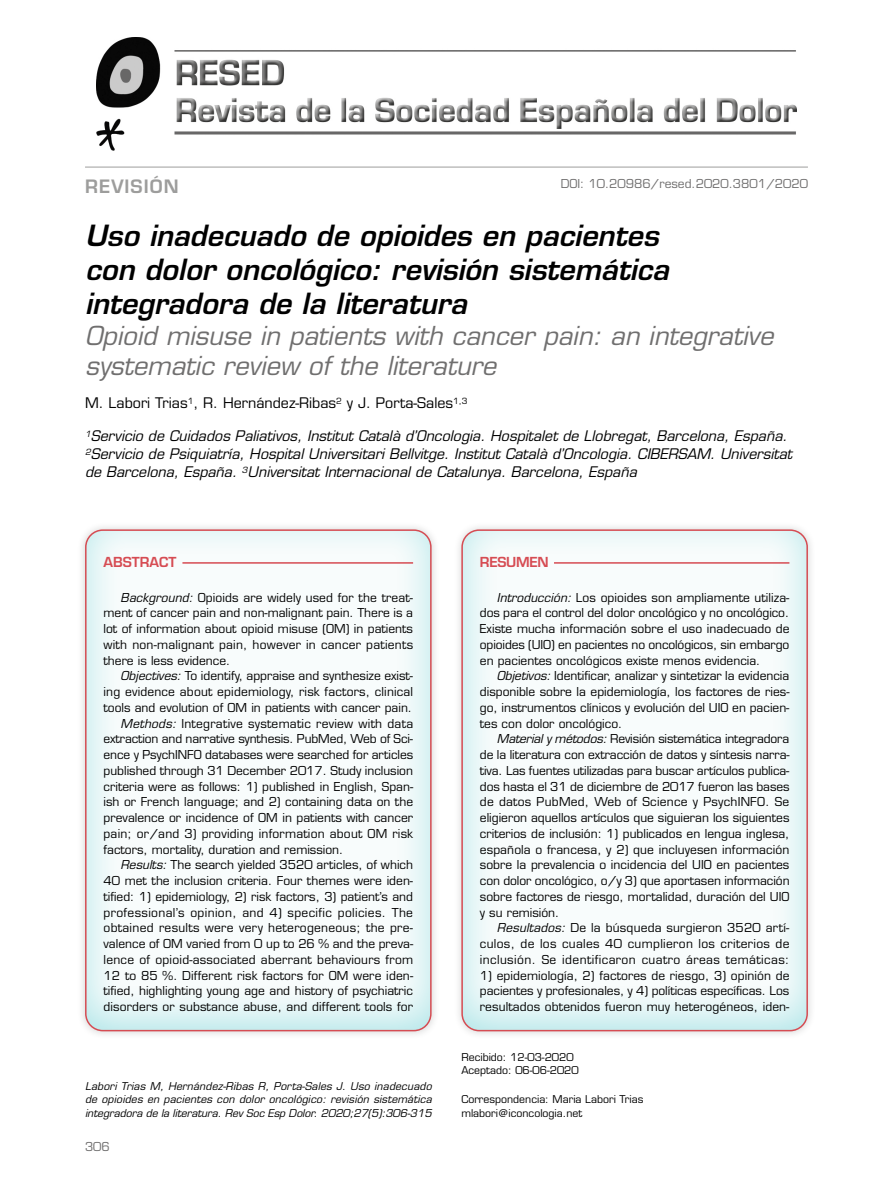
<style>
.page{position:relative;width:893px;height:1191px;background:#fff}
.page>*{position:absolute;margin:0;border:0;box-sizing:border-box;transform-origin:0 0}
.t1{font:italic 600 28.5px/34.2px "Eurostile LT Std";color:#000}
.t2{font:italic 25.5px/30.6px "Eurostile LT Std";color:#706f6f}
.t3{font:600 18px "Eurostile LT Std";letter-spacing:.06em;color:#9d9d9c}
.t4{font:italic 14.25px/18px "Eurostile LT Std";color:#000}
.t5{font:14.25px "Eurostile LT Std";color:#000}
.t6{font:600 13.5px "Eurostile LT Std";color:#d64c53}
.t7{font:600 13.5px "Eurostile LT Std";letter-spacing:-.02em;color:#d64c53}
.t8{font:12px/15.8px "Eurostile LT Std";color:#000;text-align:justify}
.t9{font:12px "Eurostile LT Std";letter-spacing:.02em;color:#000}
.t10{font:12px "Eurostile LT Std";letter-spacing:.03em;color:#000}
.t11{font:12px "Eurostile LT Std";letter-spacing:.025em;color:#000}
.t12{font:12px "Eurostile LT Std";color:#706f6f}
.t13{font:italic 10.5px/13.5px "Eurostile LT Std";color:#000;text-align:justify}
.t14{font:10.5px/13.5px "Eurostile LT Std";color:#000}
.s1{font-style:italic}
</style>
<div class="page">
<div style="left:72px;top:517px;width:371px;height:514px;background:#00b2bb;opacity:.3"></div>
<hr style="left:182px;top:562px;width:231px;height:1px;background:#d64c53">
<div style="left:85px;top:529px;width:347px;height:502px;border:2px solid #d64c53;border-radius:17px"></div>
<div style="left:448px;top:517px;width:372px;height:515px;background:#00b2bb;opacity:.3"></div>
<hr style="left:554px;top:562px;width:235px;height:1px;background:#d64c53">
<div style="left:461px;top:529px;width:347px;height:502px;border:2px solid #d64c53;border-radius:17px"></div>
<hr style="left:85px;top:167px;width:723px;height:1px;background:#9d9d9c">
<img style="left:96px;top:37px;width:701px;height:114px">
<h3 class="t3" style="left:85px;top:175px;width:95px">REVISIÓN</h3>
<p class="t12" style="left:561px;top:176px;width:249px">DOI: 10.20986/resed.2020.3801/2020</p>
<h1 class="t1" style="left:85px;top:218px;width:585px">Uso inadecuado de opioides en pacientes con dolor oncológico: revisión sistemática integradora de la literatura</h1>
<h2 class="t2" style="left:85px;top:321px;width:690px">Opioid misuse in patients with cancer pain: an integrative systematic review of the literature</h2>
<p class="t5" style="left:85px;top:394px;width:384px">M. Labori Trias<sup>1</sup>, R. Hernández-Ribas<sup>2</sup> y J. Porta-Sales<sup>1,3</sup></p>
<p class="t4" style="left:85px;top:427px;width:708px"><sup>1</sup>Servicio de Cuidados Paliativos, Institut Català d’Oncologia. Hospitalet de Llobregat, Barcelona, España.<br><sup>2</sup>Servicio de Psiquiatría, Hospital Universitari Bellvitge. Institut Català d’Oncologia. CIBERSAM. Universitat de Barcelona, España. <sup>3</sup>Universitat Internacional de Catalunya. Barcelona, España</p>
<p class="t6" style="left:104px;top:554px;width:74px">ABSTRACT</p>
<p class="t8" style="left:104px;top:589px;width:311px;text-indent:17px"><span class="s1">Background:</span> Opioids are widely used for the treat&shy;ment of cancer pain and non-malignant pain. There is a lot of information about opioid misuse (OM) in patients with non-malignant pain, however in cancer patients there is less evidence.</p>
<p class="t8" style="left:121px;top:668px;width:294px"><span class="s1">Objectives:</span> To identify, appraise and synthesize exist-</p>
<p class="t8" style="left:104px;top:684px;width:311px">ing evidence about epidemiology, risk factors, clinical</p>
<p class="t8" style="left:104px;top:699px;width:310px">tools and evolution of OM in patients with cancer pain.</p>
<p class="t9" style="left:121px;top:716px;width:294px"><span class="s1">Methods:</span> Integrative systematic review with data</p>
<p class="t8" style="left:104px;top:731px;width:311px">extraction and narrative synthesis. PubMed, Web of Sci-</p>
<p class="t8" style="left:104px;top:747px;width:311px">ence y PsychINFO databases were searched for articles</p>
<p class="t8" style="left:104px;top:762px;width:311px">published through 31 December 2017. Study inclusion</p>
<p class="t8" style="left:104px;top:778px;width:311px">criteria were as follows: 1) published in English, Span-</p>
<p class="t8" style="left:104px;top:794px;width:311px">ish or French language; and 2) containing data on the</p>
<p class="t8" style="left:104px;top:810px;width:311px">prevalence or incidence of OM in patients with cancer</p>
<p class="t8" style="left:104px;top:825px;width:311px">pain; or/and 3) providing information about OM risk</p>
<p class="t8" style="left:104px;top:841px;width:241px">factors, mortality, duration and remission.</p>
<p class="t8" style="left:121px;top:857px;width:294px"><span class="s1">Results:</span> The search yielded 3520 articles, of which</p>
<p class="t8" style="left:104px;top:873px;width:311px">40 met the inclusion criteria. Four themes were iden-</p>
<p class="t8" style="left:104px;top:888px;width:311px">tified: 1) epidemiology, 2) risk factors, 3) patient’s and</p>
<p class="t10" style="left:104px;top:905px;width:311px">professional’s opinion, and 4) specific policies. The</p>
<p class="t11" style="left:104px;top:920px;width:311px">obtained results were very heterogeneous; the pre-</p>
<p class="t8" style="left:104px;top:936px;width:311px">valence of OM varied from 0 up to 26 % and the preva-</p>
<p class="t9" style="left:104px;top:952px;width:311px">lence of opioid-associated aberrant behaviours from</p>
<p class="t8" style="left:104px;top:967px;width:311px">12 to 85 %. Different risk factors for OM were iden-</p>
<p class="t8" style="left:104px;top:983px;width:311px">tified, highlighting young age and history of psychiatric</p>
<p class="t8" style="left:104px;top:999px;width:311px">disorders or substance abuse, and different tools for</p>
<p class="t13" style="left:85px;top:1079px;width:348px">Labori Trias M, Hernández-Ribas R, Porta-Sales J. Uso inadecuado de opioides en pacientes con dolor oncológico: revisión sistemática integradora de la literatura. Rev Soc Esp Dolor. 2020;27(5):306-315</p>
<p class="t12" style="left:85px;top:1139px;width:26px">306</p>
<p class="t7" style="left:480px;top:554px;width:70px">RESUMEN</p>
<p class="t8" style="left:480px;top:589px;width:311px;text-indent:17px"><span class="s1">Introducción:</span> Los opioides son ampliamente utiliza&shy;dos para el control del dolor oncológico y no oncológico.<br>Existe mucha información sobre el uso inadecuado de opioides (UIO) en pacientes no oncológicos, sin embargo en pacientes oncológicos existe menos evidencia.</p>
<p class="t8" style="left:480px;top:668px;width:311px;text-indent:17px"><span class="s1">Objetivos:</span> Identificar, analizar y sintetizar la evidencia disponible sobre la epidemiología, los factores de ries&shy;go, instrumentos clínicos y evolución del UIO en pacien&shy;tes con dolor oncológico.</p>
<p class="t8" style="left:480px;top:731px;width:311px;text-indent:17px"><span class="s1">Material y métodos:</span> Revisión sistemática integradora de la literatura con extracción de datos y síntesis narra&shy;tiva. Las fuentes utilizadas para buscar artículos publica&shy;dos hasta el 31 de diciembre de 2017 fueron las bases de datos PubMed, Web of Science y PsychINFO. Se eligieron aquellos artículos que siguieran los siguientes criterios de inclusión: 1) publicados en lengua inglesa, española o francesa, y 2) que incluyesen información sobre la prevalencia o incidencia del UIO en pacientes con dolor oncológico, o/y 3) que aportasen información sobre factores de riesgo, mortalidad, duración del UIO y su remisión.</p>
<p class="t8" style="left:480px;top:920px;width:311px;text-indent:17px"><span class="s1">Resultados:</span> De la búsqueda surgieron 3520 artí&shy;culos, de los cuales 40 cumplieron los criterios de inclusión. Se identificaron cuatro áreas temáticas:</p>
<p class="t8" style="left:480px;top:967px;width:311px">1) epidemiología, 2) factores de riesgo, 3) opinión de pacientes y profesionales, y 4) políticas específicas. Los resultados obtenidos fueron muy heterogéneos, iden-</p>
<p class="t14" style="left:461px;top:1050px;width:119px">Recibido: 12-03-2020<br>Aceptado: 06-06-2020</p>
<p class="t14" style="left:461px;top:1092px;width:184px">Correspondencia: Maria Labori Trias mlabori@iconcologia.net</p>
</div>
